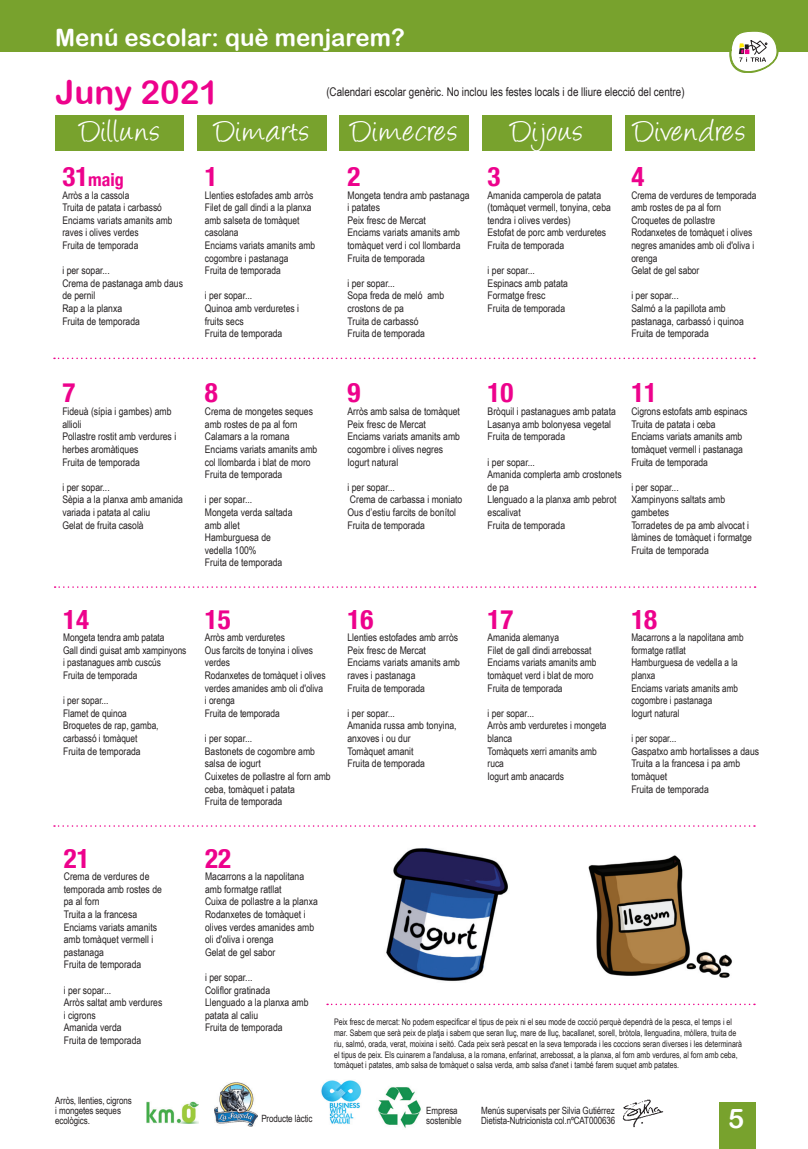
<style>
.page{position:relative;width:808px;height:1149px;background:#fff}
.page>*{position:absolute;margin:0;border:0;box-sizing:border-box;transform-origin:0 0}
.t1{font:36px "Angelina";letter-spacing:.04em;color:#fff}
.t2{font:33px "Arial Rounded MT Bold";color:#ed028c}
.t3{font:700 condensed 27px "Helvetica Neue";color:#ed028c}
.t4{font:27px "Arial Rounded MT Bold";color:#fff}
.t5{font:24px "Arial Rounded MT Bold";color:#fff}
.t6{font:700 condensed 18px "Helvetica Neue";color:#ed028c}
.t7{font:12px "Arial Narrow";color:#231f20}
.t8{font:10.5px/12.6px "Arial Narrow";color:#231f20}
.t9{font:10.5px/12.6px "Arial Narrow";color:#231f20;scale:.95 1}
.t10{font:10.05px/9.9px "Arial Narrow";letter-spacing:-.01em;color:#231f20}
.t11{font:9px/10.8px "Arial Narrow";color:#231f20;scale:.95 1}
.s1{font-size:27px}
</style>
<div class="page">
<div style="left:719px;top:1102px;width:37px;height:46px;background:#78a22d"></div>
<div style="left:0;top:0;width:808px;height:51px;background:#78a22d"></div>
<svg style="left:729px;top:31px;width:49px;height:42px"></svg>
<div style="left:56px;top:115px;width:128px;height:36px;background:#78a22d"></div>
<div style="left:197px;top:115px;width:130px;height:36px;background:#78a22d"></div>
<div style="left:340px;top:115px;width:129px;height:36px;background:#78a22d"></div>
<div style="left:482px;top:115px;width:130px;height:36px;background:#78a22d"></div>
<div style="left:625px;top:115px;width:129px;height:36px;background:#78a22d"></div>
<svg style="left:54px;top:357px;width:701px;height:2px"></svg>
<svg style="left:55px;top:586px;width:700px;height:1px"></svg>
<svg style="left:54px;top:825px;width:701px;height:1px"></svg>
<img style="left:146px;top:1101px;width:52px;height:21px">
<img style="left:215px;top:1082px;width:42px;height:44px">
<img style="left:321px;top:1080px;width:41px;height:44px">
<img style="left:378px;top:1087px;width:43px;height:41px">
<svg style="left:623px;top:1099px;width:40px;height:27px"></svg>
<img style="left:588px;top:855px;width:144px;height:123px">
<img style="left:386px;top:848px;width:122px;height:133px">
<svg style="left:327px;top:1003px;width:428px;height:1px"></svg>
<h3 class="t5" style="left:55px;top:24px;width:351px">Menú escolar: què menjarem?</h3>
<h2 class="t2" style="left:56px;top:73px;width:165px">Juny 2021</h2>
<h1 class="t1" style="left:80px;top:115px;width:81px">Dilluns</h1>
<h1 class="t1" style="left:215px;top:115px;width:244px">Dimarts Dimecres</h1>
<h1 class="t1" style="left:511px;top:115px;width:73px">Dijous</h1>
<h1 class="t1" style="left:634px;top:115px;width:113px">Divendres</h1>
<p class="t7" style="left:326px;top:82px;width:360px">(Calendari escolar genèric. No inclou les festes locals i de lliure elecció del centre)</p>
<h3 class="t6" style="left:62px;top:169px;width:63px"><span class="s1">31</span>maig</h3>
<p class="t8" style="left:62px;top:188px;width:112px">Arròs a la cassola<br>Truita de patata i carbassó<br>Enciams variats amanits amb raves i olives verdes<br>Fruita de temporada</p>
<p class="t8" style="left:62px;top:264px;width:122px">i per sopar...<br>Crema de pastanaga amb daus de pernil<br>Rap a la planxa<br>Fruita de temporada</p>
<h3 class="t3" style="left:62px;top:376px;width:14px">7</h3>
<p class="t8" style="left:62px;top:404px;width:115px">Fideuà (sípia i gambes) amb allioli<br>Pollastre rostit amb verdures i herbes aromàtiques<br>Fruita de temporada</p>
<p class="t8" style="left:62px;top:480px;width:122px">i per sopar...<br>Sèpia a la planxa amb amanida variada i patata al caliu<br>Gelat de fruita casolà</p>
<h3 class="t3" style="left:63px;top:602px;width:27px">14</h3>
<p class="t8" style="left:63px;top:630px;width:125px">Mongeta tendra amb patata<br>Gall dindi guisat amb xampinyons i pastanagues amb cuscús<br>Fruita de temporada</p>
<p class="t8" style="left:63px;top:693px;width:97px">i per sopar...<br>Flamet de quinoa<br>Broquetes de rap, gamba, carbassó i tomàquet<br>Fruita de temporada</p>
<h3 class="t3" style="left:64px;top:841px;width:27px">21</h3>
<p class="t8" style="left:64px;top:869px;width:100px">Crema de verdures de temporada amb rostes de pa al forn<br>Truita a la francesa<br>Enciams variats amanits amb tomàquet vermell i pastanaga<br>Fruita de temporada</p>
<p class="t8" style="left:64px;top:982px;width:100px">i per sopar...<br>Arròs saltat amb verdures i cigrons<br>Amanida verda<br>Fruita de temporada</p>
<h3 class="t3" style="left:205px;top:160px;width:14px">1</h3>
<p class="t8" style="left:205px;top:188px;width:112px">Llenties estofades amb arròs<br>Filet de gall dindi a la planxa amb salseta de tomàquet casolana<br>Enciams variats amanits amb cogombre i pastanaga<br>Fruita de temporada</p>
<p class="t8" style="left:205px;top:289px;width:96px">i per sopar...<br>Quinoa amb verduretes i fruits secs<br>Fruita de temporada</p>
<h3 class="t3" style="left:347px;top:160px;width:14px">2</h3>
<p class="t8" style="left:347px;top:188px;width:124px">Mongeta tendra amb pastanaga i patates<br>Peix fresc de Mercat<br>Enciams variats amanits amb tomàquet verd i col llombarda<br>Fruita de temporada</p>
<p class="t8" style="left:347px;top:276px;width:98px">i per sopar...<br>Sopa freda de meló amb crostons de pa<br>Truita de carbassó<br>Fruita de temporada</p>
<h3 class="t3" style="left:205px;top:376px;width:14px">8</h3>
<p class="t8" style="left:205px;top:404px;width:114px">Crema de mongetes seques amb rostes de pa al forn<br>Calamars a la romana<br>Enciams variats amanits amb col llombarda i blat de moro<br>Fruita de temporada</p>
<p class="t8" style="left:205px;top:493px;width:89px">i per sopar...<br>Mongeta verda saltada amb allet<br>Hamburguesa de vedella 100%<br>Fruita de temporada</p>
<h3 class="t3" style="left:205px;top:602px;width:27px">15</h3>
<p class="t8" style="left:205px;top:630px;width:122px">Arròs amb verduretes<br>Ous farcits de tonyina i olives verdes<br>Rodanxetes de tomàquet i olives verdes amanides amb oli d'oliva i orenga<br>Fruita de temporada</p>
<p class="t8" style="left:205px;top:731px;width:127px">i per sopar...<br>Bastonets de cogombre amb salsa de iogurt<br>Cuixetes de pollastre al forn amb ceba, tomàquet i patata<br>Fruita de temporada</p>
<h3 class="t3" style="left:347px;top:376px;width:14px">9</h3>
<p class="t8" style="left:347px;top:404px;width:114px">Arròs amb salsa de tomàquet<br>Peix fresc de Mercat<br>Enciams variats amanits amb cogombre i olives negres<br>Iogurt natural</p>
<p class="t8" style="left:347px;top:480px;width:116px">i per sopar...<br>Crema de carbassa i moniato<br>Ous d’estiu farcits de bonítol<br>Fruita de temporada</p>
<h3 class="t3" style="left:347px;top:602px;width:27px">16</h3>
<p class="t8" style="left:347px;top:630px;width:114px">Llenties estofades amb arròs<br>Peix fresc de Mercat<br>Enciams variats amanits amb raves i pastanaga<br>Fruita de temporada</p>
<p class="t8" style="left:347px;top:706px;width:111px">i per sopar...<br>Amanida russa amb tonyina, anxoves i ou dur<br>Tomàquet amanit<br>Fruita de temporada</p>
<h3 class="t3" style="left:488px;top:160px;width:14px">3</h3>
<p class="t8" style="left:488px;top:188px;width:125px">Amanida camperola de patata (tomàquet vermell, tonyina, ceba tendra i olives verdes)<br>Estofat de porc amb verduretes<br>Fruita de temporada</p>
<p class="t8" style="left:488px;top:264px;width:82px">i per sopar...<br>Espinacs amb patata<br>Formatge fresc<br>Fruita de temporada</p>
<h3 class="t3" style="left:631px;top:160px;width:14px">4</h3>
<p class="t8" style="left:631px;top:188px;width:127px">Crema de verdures de temporada amb rostes de pa al forn<br>Croquetes de pollastre<br>Rodanxetes de tomàquet i olives negres amanides amb oli d'oliva i orenga<br>Gelat de gel sabor</p>
<p class="t8" style="left:631px;top:289px;width:114px">i per sopar...<br>Salmó a la papillota amb pastanaga, carbassó i quinoa<br>Fruita de temporada</p>
<h3 class="t3" style="left:488px;top:376px;width:27px">10</h3>
<p class="t8" style="left:488px;top:404px;width:130px">Bròquil i pastanagues amb patata<br>Lasanya amb bolonyesa vegetal<br>Fruita de temporada</p>
<p class="t8" style="left:488px;top:455px;width:136px">i per sopar...<br>Amanida complerta amb crostonets de pa<br>Llenguado a la planxa amb pebrot escalivat<br>Fruita de temporada</p>
<h3 class="t3" style="left:631px;top:376px;width:27px">11</h3>
<p class="t8" style="left:631px;top:404px;width:118px">Cigrons estofats amb espinacs<br>Truita de patata i ceba<br>Enciams variats amanits amb tomàquet vermell i pastanaga<br>Fruita de temporada</p>
<p class="t8" style="left:631px;top:480px;width:122px">i per sopar...<br>Xampinyons saltats amb gambetes<br>Torradetes de pa amb alvocat i làmines de tomàquet i formatge<br>Fruita de temporada</p>
<h3 class="t3" style="left:488px;top:602px;width:27px">17</h3>
<p class="t8" style="left:488px;top:630px;width:110px">Amanida alemanya<br>Filet de gall dindi arrebossat<br>Enciams variats amanits amb tomàquet verd i blat de moro<br>Fruita de temporada</p>
<p class="t8" style="left:488px;top:706px;width:121px">i per sopar...<br>Arròs amb verduretes i mongeta blanca<br>Tomàquets xerri amanits amb ruca<br>Iogurt amb anacards</p>
<h3 class="t3" style="left:631px;top:602px;width:27px">18</h3>
<p class="t9" style="left:631px;top:630px;width:120px">Macarrons a la napolitana amb formatge ratllat<br>Hamburguesa de vedella a la planxa<br>Enciams variats amanits amb cogombre i pastanaga<br>Iogurt natural</p>
<p class="t9" style="left:631px;top:731px;width:136px">i per sopar...<br>Gaspatxo amb hortalisses a daus<br>Truita a la francesa i pa amb tomàquet<br>Fruita de temporada</p>
<h3 class="t3" style="left:205px;top:841px;width:27px">22</h3>
<p class="t8" style="left:205px;top:869px;width:114px">Macarrons a la napolitana amb formatge ratllat<br>Cuixa de pollastre a la planxa<br>Rodanxetes de tomàquet i olives verdes amanides amb oli d'oliva i orenga<br>Gelat de gel sabor</p>
<p class="t8" style="left:205px;top:970px;width:105px">i per sopar...<br>Coliflor gratinada<br>Llenguado a la planxa amb patata al caliu<br>Fruita de temporada</p>
<p class="t11" style="left:334px;top:1015px;width:431px">Peix fresc de mercat: No podem especificar el tipus de peix ni el seu mode de cocció perquè dependrà de la pesca, el temps i el mar. Sabem que serà peix de platja i sabem que seran lluç, mare de lluç, bacallanet, sorell, bròtola, llenguadina, mòllera, truita de riu, salmó, orada, verat, moixina i seitó. Cada peix serà pescat en la seva temporada i les coccions seran diverses i les determinarà el tipus de peix. Els cuinarem a l'andalusa, a la romana, enfarinat, arrebossat, a la planxa, al forn amb verdures, al forn amb ceba, tomàquet i patates, amb salsa de tomàquet o salsa verda, amb salsa d'anet i també farem suquet amb patates.</p>
<p class="t10" style="left:55px;top:1094px;width:78px">Arròs, llenties, cigrons i mongetes seques ecològics.</p>
<p class="t10" style="left:426px;top:1104px;width:37px">Empresa sostenible</p>
<p class="t10" style="left:481px;top:1104px;width:136px">Menús supervisats per Silvia Gutiérrez<br>Dietista-Nutricionista col.nºCAT000636</p>
<p class="t10" style="left:261px;top:1112px;width:53px">Producte làctic</p>
<h3 class="t4" style="left:728px;top:1101px;width:18px">5</h3>
</div>
